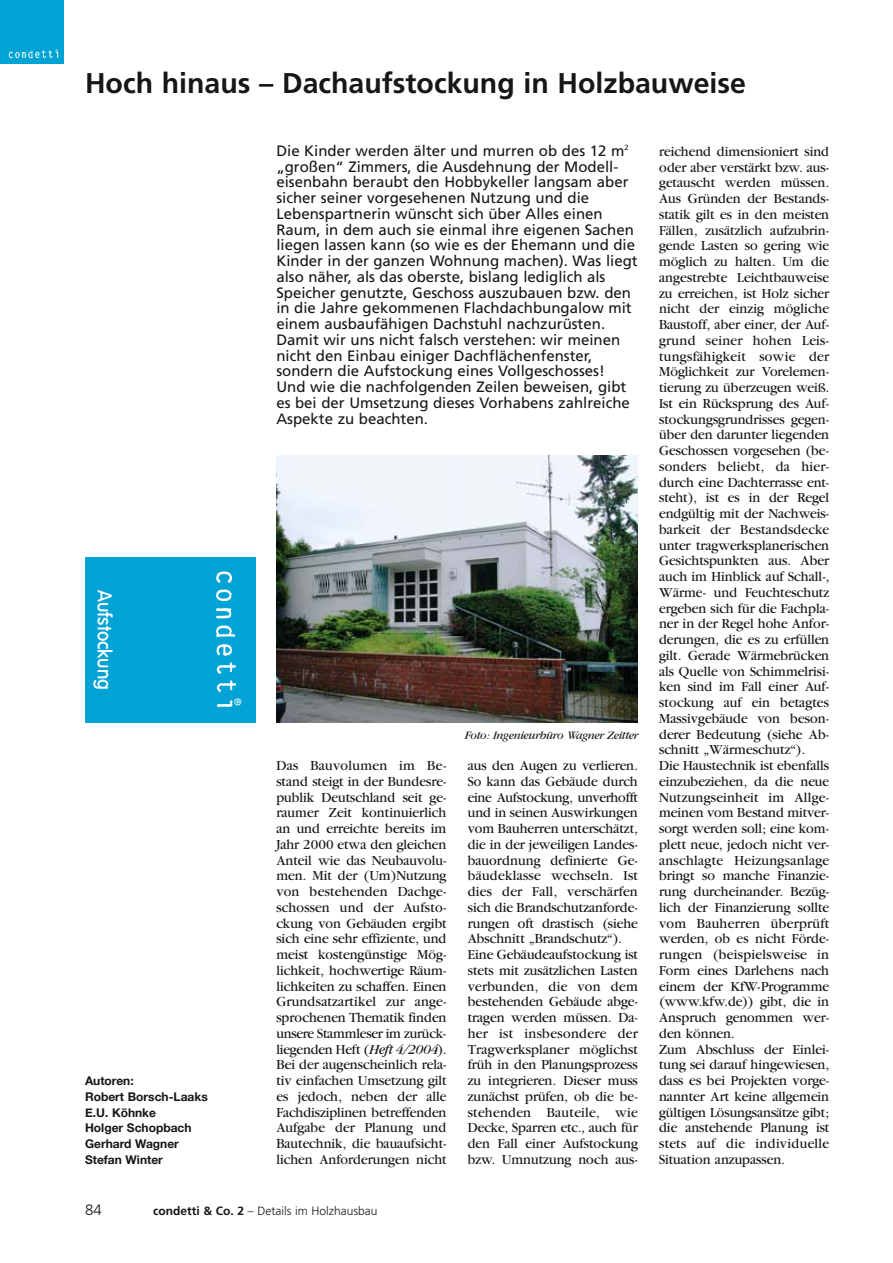
<style>
.page{position:relative;width:893px;height:1263px;background:#fff}
.page>*{position:absolute;margin:0;border:0;box-sizing:border-box;transform-origin:0 0}
.t1{font:700 28.5px "Frutiger";color:#151616}
.t2{font:500 19.35px "Volkswagen";color:#fff}
.t3{font:15px/15.8px "Frutiger";color:#151616}
.t4{font:300 15px "Frutiger";color:#151616}
.t5{font:12.75px/15.8px "Garamond ITCBQ";color:#151616}
.t6{font:700 12px/15.8px "Helvetica Neue";color:#151616}
.t7{font:300 12px "Frutiger";color:#151616}
.t8{font:italic 10.5px "Garamond ITCBQ";color:#151616}
.t9{font:9.75px "Frutiger";color:#fff}
.t10{font:3.6px "Helvetica Neue";color:#fff}
.s1{font-style:italic}
.s2{font-weight:700}
</style>
<div class="page">
<div style="left:0;top:0;width:64px;height:64px;background:#00a3d4"></div>
<img style="left:8px;top:50px;width:51px;height:9px">
<img style="left:276px;top:455px;width:362px;height:268px">
<div style="left:85px;top:557px;width:170px;height:166px;background:#00a3d4"></div>
<img style="left:216px;top:571px;width:21px;height:136px">
<div style="left:233px;top:697px;width:10px;height:10px;background:#00a3d4"></div>
<p class="t10" style="left:55px;top:49px;width:4px">®</p>
<h1 class="t1" style="left:85px;top:71px;width:662px">Hoch hinaus – Dachaufstockung in Holzbauweise</h1>
<p class="t3" style="left:276px;top:144px;width:363px">Die Kinder werden älter und murren ob des 12 m<sup>2 </sup>„großen“ Zimmers, die Ausdehnung der Modell - eisenbahn beraubt den Hobbykeller langsam aber sicher seiner vorgesehenen Nutzung und die Lebenspartnerin wünscht sich über Alles einen Raum, in dem auch sie einmal ihre eigenen Sachen liegen lassen kann (so wie es der Ehemann und die Kinder in der ganzen Wohnung machen). Was liegt also näher, als das oberste, bislang lediglich als Speicher genutzte, Geschoss auszubauen bzw. den in die Jahre gekommenen Flachdachbungalow mit einem ausbaufähigen Dachstuhl nachzurüsten.<br>Damit wir uns nicht falsch verstehen: wir meinen nicht den Einbau einiger Dachflächenfenster, sondern die Aufstockung eines Vollgeschosses!<br>Und wie die nachfolgenden Zeilen beweisen, gibt es bei der Umsetzung dieses Vorhabens zahlreiche Aspekte zu beachten.</p>
<h2 class="t2" style="left:116px;top:590px;width:101px;rotate:90deg">Aufstockung</h2>
<p class="t9" style="left:242px;top:698px;width:9px;rotate:90deg">®</p>
<p class="t6" style="left:85px;top:1073px;width:124px">Autoren:<br>Robert Borsch-Laaks<br>E.U. Köhnke<br>Holger Schopbach<br>Gerhard Wagner<br>Stefan Winter</p>
<p class="t8" style="left:464px;top:731px;width:175px">Foto: Ingenieurbüro Wagner Zeitter</p>
<p class="t5" style="left:276px;top:759px;width:172px;text-align:justify">Das Bauvolumen im Be&shy;stand steigt in der Bundesre&shy;publik Deutsch land seit ge - raumer Zeit kontinuierlich an und erreichte bereits im Jahr 2000 etwa den gleichen Anteil wie das Neubauvolu&shy;men. Mit der (Um)Nutzung von bestehenden Dachge&shy;schossen und der Aufsto - ckung von Gebäuden ergibt sich eine sehr effiziente, und meist kostengünstige Mög&shy;lichkeit, hochwertige Räum&shy;lichkeiten zu schaffen. Einen Grundsatzartikel zur ange&shy;sprochenen Thematik finden unsere Stammleser im zu rück - liegenden Heft (<span class="s1">Heft 4/2004</span>).<br>Bei der augenscheinlich rela&shy;tiv einfachen Umsetzung gilt es jedoch, neben der alle Fachdisziplinen betreffenden Aufgabe der Planung und Bautechnik, die bauaufsicht&shy;lichen Anforderungen nicht</p>
<p class="t5" style="left:468px;top:759px;width:172px">aus den Augen zu verlieren.<br>So kann das Gebäude durch eine Aufstockung, unverhofft und in seinen Auswirkungen vom Bauherren unterschätzt, die in der jeweiligen Landes&shy;bauordnung definierte Ge - bäudeklasse wechseln. Ist dies der Fall, verschärfen sich die Brandschutzanforde&shy;rungen oft drastisch (siehe<br>Abschnitt „Brandschutz“).<br>Eine Gebäudeaufstockung ist stets mit zusätzlichen Lasten verbunden, die von dem bestehenden Gebäude abge&shy;tragen werden müssen. Da - her ist insbesondere der<br>Tragwerksplaner möglichst früh in den Planungsprozess zu integrieren. Dieser muss zunächst prüfen, ob die be - stehenden Bauteile, wie<br>Decke, Sparren etc., auch für den Fall einer Aufstockung bzw. Umnutzung noch aus-</p>
<p class="t4" style="left:85px;top:1203px;width:18px">84</p>
<p class="t7" style="left:153px;top:1206px;width:226px"><span class="s2">condetti &amp; Co. 2</span> – Details im Holzhausbau</p>
<p class="t5" style="left:659px;top:145px;width:172px">reichend dimensioniert sind oder aber verstärkt bzw. aus&shy;getauscht werden müssen.<br>Aus Gründen der Bestands&shy;statik gilt es in den meisten<br>Fällen, zusätzlich aufzubrin&shy;gende Lasten so gering wie möglich zu halten. Um die angestrebte Leichtbauweise zu erreichen, ist Holz sicher nicht der einzig mögliche<br>Baustoff, aber einer, der Auf&shy;grund seiner hohen Leis - tungsfähigkeit sowie der<br>Möglichkeit zur Vorelemen&shy;tierung zu überzeugen weiß.<br>Ist ein Rücksprung des Auf&shy;stockungsgrundrisses ge gen - über den darunter liegenden<br>Geschossen vorgesehen (be - sonders beliebt, da hier&shy;durch eine Dachterrasse ent&shy;steht), ist es in der Regel endgültig mit der Nachweis&shy;barkeit der Bestandsdecke unter tragwerksplanerischen<br>Gesichtspunkten aus. Aber auch im Hinblick auf Schall-,<br>Wärme- und Feuchteschutz ergeben sich für die Fachpla&shy;ner in der Regel hohe Anfor&shy;derungen, die es zu erfüllen gilt. Gerade Wärmebrücken als Quelle von Schimmelrisi&shy;ken sind im Fall einer Auf&shy;stockung auf ein betagtes<br>Massivgebäude von beson&shy;derer Bedeutung (siehe Ab - schnitt „Wärmeschutz“).<br>Die Haustechnik ist ebenfalls einzubeziehen, da die neue<br>Nutzungseinheit im Allge&shy;meinen vom Bestand mitver&shy;sorgt werden soll; eine kom&shy;plett neue, jedoch nicht ver&shy;anschlagte Heizungsanlage bringt so manche Finanzie&shy;rung durcheinander. Bezüg&shy;lich der Finanzierung sollte vom Bauherren überprüft werden, ob es nicht Förde&shy;rungen (beispielsweise in<br>Form eines Darlehens nach einem der KfW-Programme (www.kfw.de)) gibt, die in<br>Anspruch genommen wer&shy;den können.<br>Zum Abschluss der Einlei&shy;tung sei darauf hingewiesen, dass es bei Projekten vorge&shy;nannter Art keine allgemein gültigen Lösungsansätze gibt; die anstehende Planung ist stets auf die individuelle<br>Situation anzupassen.</p>
</div>
